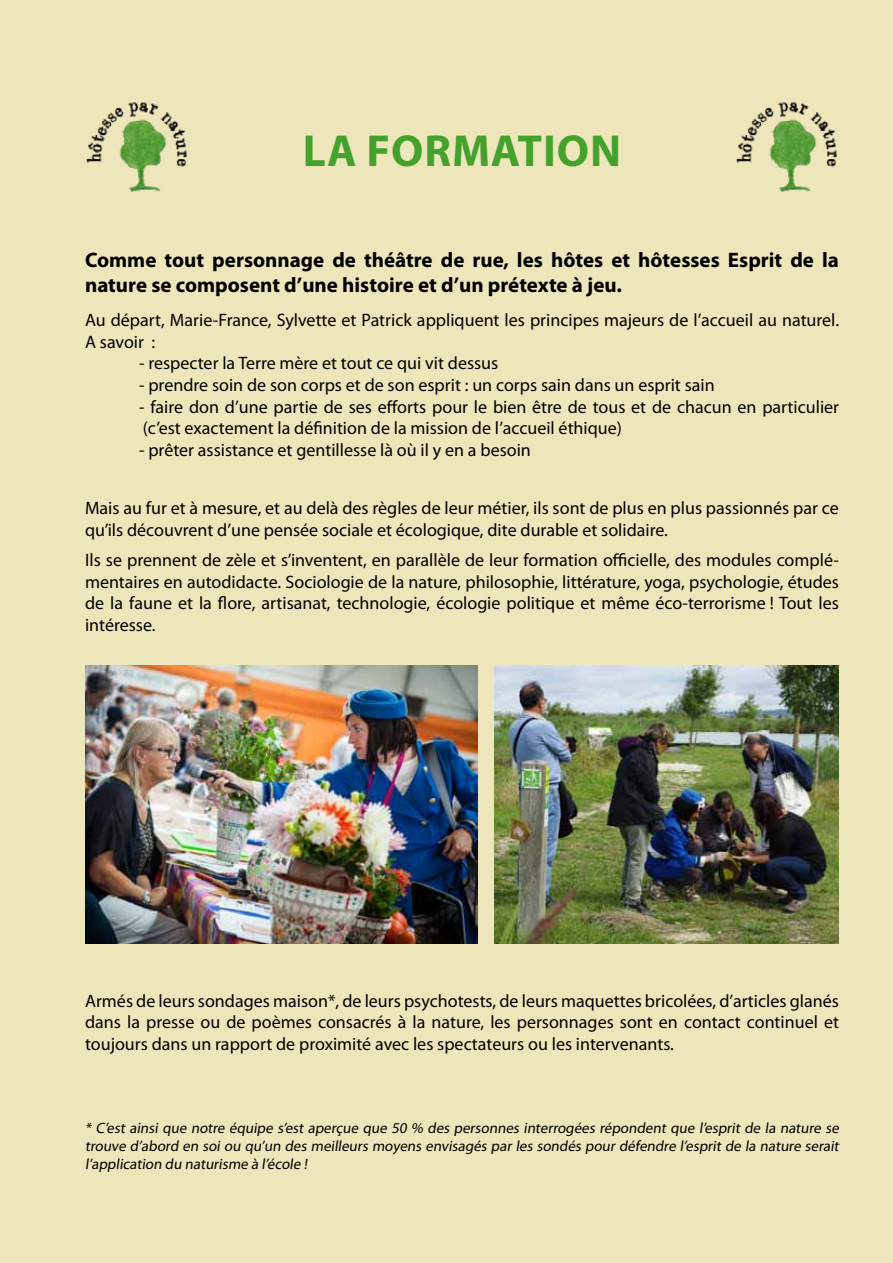
<style>
.page{position:relative;width:893px;height:1263px;background:#eee6bb}
.page>*{position:absolute;margin:0;border:0;box-sizing:border-box;transform-origin:0 0}
.t1{font:700 45px "Myriad Pro";letter-spacing:.02em;color:#44a12b}
.t2{font:700 21px/25.2px "Myriad Pro";color:#000}
.t3{font:18px/21.6px "Myriad Pro";color:#000}
.t4{font:15px/18px "Myriad Pro";color:#000;text-align:justify}
</style>
<div class="page">
<img style="left:86px;top:102px;width:101px;height:90px">
<img style="left:736px;top:102px;width:101px;height:90px">
<img style="left:495px;top:665px;width:344px;height:278px">
<img style="left:85px;top:665px;width:393px;height:278px">
<h1 class="t1" style="left:303px;top:121px;width:314px">LA FORMATION</h1>
<p class="t2" style="left:85px;top:246px;width:755px">Comme tout personnage de théâtre de rue, les hôtes et hôtesses Esprit de la nature se composent d’une histoire et d’un prétexte à jeu.</p>
<p class="t3" style="left:85px;top:309px;width:755px">Au départ, Marie-France, Sylvette et Patrick appliquent les principes majeurs de l’accueil au naturel.<br>A savoir :</p>
<p class="t3" style="left:139px;top:352px;width:361px">- respecter la Terre mère et tout ce qui vit dessus</p>
<p class="t3" style="left:139px;top:374px;width:577px">- prendre soin de son corps et de son esprit : un corps sain dans un esprit sain</p>
<p class="t3" style="left:139px;top:395px;width:702px">- faire don d’une partie de ses efforts pour le bien être de tous et de chacun en particulier (c’est exactement la définition de la mission de l’accueil éthique)</p>
<p class="t3" style="left:139px;top:439px;width:393px">- prêter assistance et gentillesse là où il y en a besoin</p>
<p class="t3" style="left:85px;top:497px;width:755px">Mais au fur et à mesure, et au delà des règles de leur métier, ils sont de plus en plus passionnés par ce qu’ils découvrent d’une pensée sociale et écologique, dite durable et solidaire.</p>
<p class="t3" style="left:85px;top:549px;width:755px;text-align:justify">Ils se prennent de zèle et s’inventent, en parallèle de leur formation officielle, des modules complé&shy;mentaires en autodidacte. Sociologie de la nature, philosophie, littérature, yoga, psychologie, études de la faune et la flore, artisanat, technologie, écologie politique et même éco-terrorisme ! Tout les intéresse.</p>
<p class="t3" style="left:85px;top:989px;width:755px;text-align:justify">Armés de leurs sondages maison*, de leurs psychotests, de leurs maquettes bricolées, d’articles glanés dans la presse ou de poèmes consacrés à la nature, les personnages sont en contact continuel et toujours dans un rapport de proximité avec les spectateurs ou les intervenants.</p>
<p class="t4" style="left:85px;top:1118px;width:758px">* C’est ainsi que notre équipe s’est aperçue que 50 % des personnes interrogées répondent que l’esprit de la nature se trouve d’abord en soi ou qu’un des meilleurs moyens envisagés par les sondés pour défendre l’esprit de la nature serait l’application du naturisme à l’école !</p>
</div>
